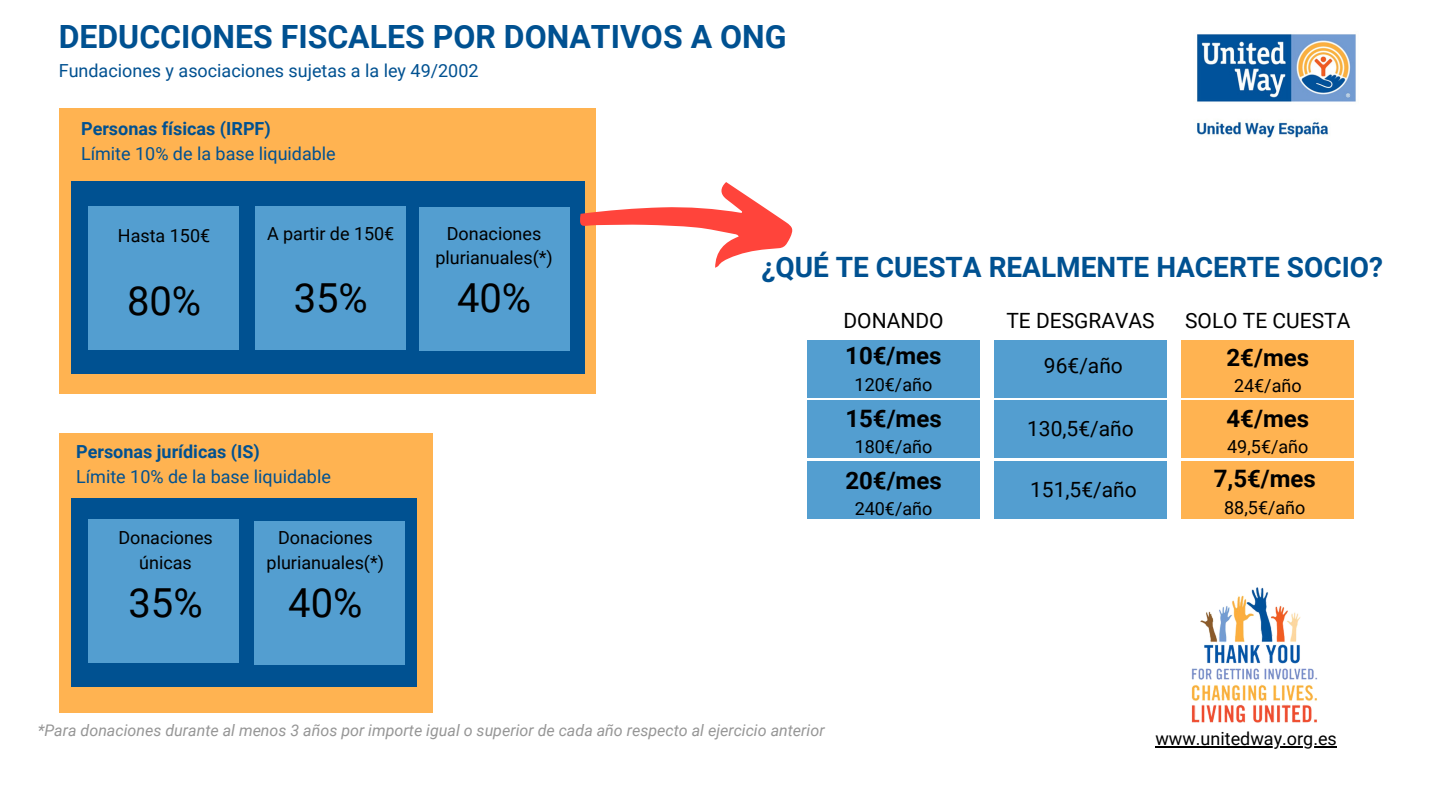
<style>
.page{position:relative;width:1440px;height:810px;background:#fff}
.page>*{position:absolute;margin:0;border:0;box-sizing:border-box;transform-origin:0 0}
.t1{font:40px "Roboto";color:#000}
.t2{font:700 32px "Roboto";color:#005191}
.t3{font:700 28px "Roboto";color:#005191}
.t4{font:700 24px "Roboto";color:#000}
.t5{font:21px "Roboto";color:#000}
.t6{font:18px/24.8px "Roboto";color:#000;text-align:center}
.t7{font:18px "Roboto";color:#005191}
.t8{font:700 18px "Roboto";color:#005191}
.t9{font:italic 16px "Roboto";color:#969696}
</style>
<div class="page">
<div style="left:59px;top:108px;width:536px;height:285px;background:#ffb351"></div>
<div style="left:71px;top:182px;width:513px;height:192px;background:#005191"></div>
<div style="left:59px;top:433px;width:373px;height:280px;background:#ffb351"></div>
<div style="left:71px;top:499px;width:345px;height:188px;background:#005191"></div>
<div style="left:88px;top:519px;width:150px;height:144px;background:#539ed0"></div>
<img style="left:1197px;top:34px;width:159px;height:104px">
<div style="left:254px;top:521px;width:150px;height:144px;background:#539ed0"></div>
<div style="left:89px;top:206px;width:150px;height:144px;background:#539ed0"></div>
<div style="left:255px;top:206px;width:151px;height:144px;background:#539ed0"></div>
<div style="left:419px;top:207px;width:150px;height:144px;background:#539ed0"></div>
<div style="left:807px;top:340px;width:173px;height:57px;background:#539ed0"></div>
<div style="left:994px;top:340px;width:173px;height:57px;background:#539ed0"></div>
<div style="left:1182px;top:340px;width:172px;height:57px;background:#ffb351"></div>
<div style="left:807px;top:400px;width:173px;height:58px;background:#539ed0"></div>
<div style="left:994px;top:400px;width:173px;height:58px;background:#539ed0"></div>
<div style="left:1182px;top:400px;width:172px;height:58px;background:#ffb351"></div>
<div style="left:807px;top:461px;width:173px;height:57px;background:#539ed0"></div>
<div style="left:994px;top:461px;width:173px;height:57px;background:#539ed0"></div>
<div style="left:1182px;top:461px;width:172px;height:57px;background:#ffb351"></div>
<svg style="left:580px;top:182px;width:212px;height:86px"></svg>
<hr style="left:1155px;top:747px;width:182px;height:1px;background:#000">
<img style="left:1191px;top:587px;width:127px;height:136px">
<h2 class="t2" style="left:59px;top:18px;width:729px">DEDUCCIONES FISCALES POR DONATIVOS A ONG</h2>
<p class="t7" style="left:59px;top:60px;width:421px">Fundaciones y asociaciones sujetas a la ley 49/2002</p>
<p class="t8" style="left:81px;top:119px;width:191px">Personas físicas (IRPF)</p>
<p class="t7" style="left:81px;top:143px;width:256px">Límite 10% de la base liquidable</p>
<p class="t6" style="left:118px;top:224px;width:94px">Hasta 150€</p>
<h1 class="t1" style="left:127px;top:278px;width:76px">80%</h1>
<p class="t6" style="left:267px;top:221px;width:129px">A partir de 150€</p>
<h1 class="t1" style="left:294px;top:275px;width:76px">35%</h1>
<p class="t6" style="left:435px;top:221px;width:119px">Donaciones plurianuales(*)</p>
<h1 class="t1" style="left:457px;top:275px;width:76px">40%</h1>
<p class="t8" style="left:76px;top:441px;width:185px">Personas jurídicas (IS)</p>
<p class="t7" style="left:76px;top:466px;width:256px">Límite 10% de la base liquidable</p>
<p class="t6" style="left:118px;top:525px;width:96px">Donaciones únicas</p>
<h1 class="t1" style="left:129px;top:579px;width:76px">35%</h1>
<p class="t6" style="left:267px;top:526px;width:119px">Donaciones plurianuales(*)</p>
<h1 class="t1" style="left:288px;top:580px;width:76px">40%</h1>
<h3 class="t3" style="left:761px;top:252px;width:623px">¿QUÉ TE CUESTA REALMENTE HACERTE SOCIO?</h3>
<p class="t5" style="left:843px;top:308px;width:102px">DONANDO</p>
<p class="t5" style="left:1006px;top:308px;width:150px">TE DESGRAVAS</p>
<p class="t5" style="left:1185px;top:308px;width:167px">SOLO TE CUESTA</p>
<h3 class="t4" style="left:845px;top:342px;width:98px">10€/mes</h3>
<p class="t6" style="left:855px;top:372px;width:79px">120€/año</p>
<h3 class="t4" style="left:845px;top:405px;width:98px">15€/mes</h3>
<p class="t6" style="left:855px;top:435px;width:79px">180€/año</p>
<h3 class="t4" style="left:845px;top:466px;width:98px">20€/mes</h3>
<p class="t6" style="left:855px;top:496px;width:79px">240€/año</p>
<h3 class="t4" style="left:1227px;top:344px;width:84px">2€/mes</h3>
<p class="t6" style="left:1234px;top:374px;width:69px">24€/año</p>
<h3 class="t4" style="left:1227px;top:405px;width:84px">4€/mes</h3>
<p class="t6" style="left:1227px;top:435px;width:83px">49,5€/año</p>
<h3 class="t4" style="left:1214px;top:465px;width:104px">7,5€/mes</h3>
<p class="t6" style="left:1224px;top:495px;width:83px">88,5€/año</p>
<p class="t5" style="left:1044px;top:353px;width:80px">96€/año</p>
<p class="t5" style="left:1027px;top:417px;width:108px">130,5€/año</p>
<p class="t5" style="left:1030px;top:477px;width:108px">151,5€/año</p>
<p class="t9" style="left:38px;top:721px;width:789px">*Para donaciones durante al menos 3 años por importe igual o superior de cada año respecto al ejercicio anterior</p>
<p class="t6" style="left:1155px;top:727px;width:183px">www.unitedway.org.es</p>
</div>
